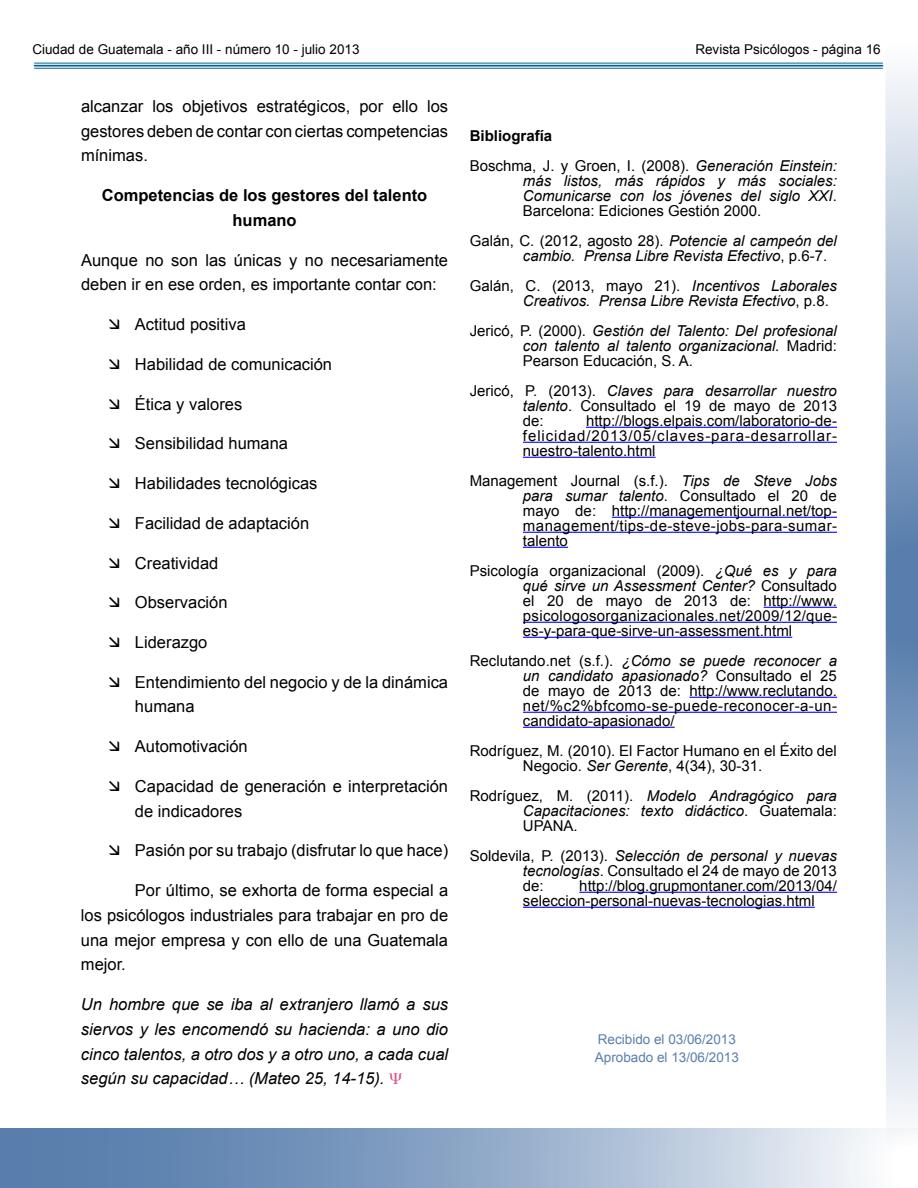
<style>
.page{position:relative;width:918px;height:1188px;background:#fff}
.page>*{position:absolute;margin:0;border:0;box-sizing:border-box;transform-origin:0 0}
.t1{font:16.5px/24.8px "Arial";color:#000}
.t2{font:italic 16.5px/24.8px "Arial";color:#000;text-align:justify}
.t3{font:700 16.5px/24.8px "Arial";color:#000;text-align:center}
.t4{font:15px/15px "Arial";color:#000;text-align:justify}
.t5{font:italic 15px/15px "Arial";color:#000;text-align:justify}
.t6{font:13.5px "Arial";color:#000}
.t7{font:13.5px/18px "Arial";color:#587ead}
.s1{font-weight:700}
.s2{font-style:italic}
.s3{font-style:normal}
</style>
<div class="page">
<hr style="left:586px;top:427px;width:251px;height:1px;background:#00f">
<hr style="left:523px;top:442px;width:314px;height:1px;background:#00f">
<hr style="left:523px;top:457px;width:133px;height:1px;background:#00f">
<hr style="left:612px;top:517px;width:225px;height:1px;background:#00f">
<hr style="left:523px;top:532px;width:314px;height:1px;background:#00f">
<hr style="left:523px;top:547px;width:45px;height:1px;background:#00f">
<hr style="left:764px;top:607px;width:73px;height:1px;background:#00f">
<hr style="left:523px;top:622px;width:314px;height:1px;background:#00f">
<hr style="left:523px;top:637px;width:269px;height:1px;background:#00f">
<hr style="left:689px;top:697px;width:148px;height:1px;background:#00f">
<hr style="left:523px;top:712px;width:314px;height:1px;background:#00f">
<hr style="left:523px;top:727px;width:152px;height:1px;background:#00f">
<hr style="left:579px;top:892px;width:258px;height:1px;background:#00f">
<hr style="left:523px;top:907px;width:292px;height:1px;background:#00f">
<hr style="left:35px;top:63px;width:848px;height:1px;background:#006396">
<hr style="left:35px;top:65px;width:848px;height:2px;background:#006396">
<hr style="left:35px;top:68px;width:848px;height:1px;background:#006396">
<svg style="left:0;top:1128px;width:880px;height:60px"></svg>
<svg style="left:886px;top:72px;width:32px;height:1065px"></svg>
<p class="t6" style="left:32px;top:42px;width:329px">Ciudad de Guatemala - año III - número 10 - julio 2013</p>
<p class="t6" style="left:695px;top:42px;width:187px">Revista Psicólogos - página 16</p>
<p class="t1" style="left:81px;top:94px;width:369px;text-align:justify">alcanzar los objetivos estratégicos, por ello los gestores deben de contar con ciertas competencias mínimas.</p>
<p class="t3" style="left:102px;top:183px;width:327px">Competencias de los gestores del talento humano</p>
<p class="t1" style="left:81px;top:247px;width:369px">Aunque no son las únicas y no necesariamente deben ir en ese orden, es importante contar con:</p>
<p class="t1" style="left:135px;top:312px;width:112px">Actitud positiva</p>
<p class="t1" style="left:135px;top:352px;width:199px">Habilidad de comunicación</p>
<p class="t1" style="left:135px;top:391px;width:109px">Ética y valores</p>
<p class="t1" style="left:135px;top:431px;width:155px">Sensibilidad humana</p>
<p class="t1" style="left:135px;top:471px;width:184px">Habilidades tecnológicas</p>
<p class="t1" style="left:135px;top:511px;width:176px">Facilidad de adaptación</p>
<p class="t1" style="left:135px;top:550px;width:85px">Creatividad</p>
<p class="t1" style="left:135px;top:590px;width:94px">Observación</p>
<p class="t1" style="left:135px;top:630px;width:74px">Liderazgo</p>
<p class="t1" style="left:135px;top:670px;width:315px">Entendimiento del negocio y de la dinámica humana</p>
<p class="t1" style="left:135px;top:734px;width:114px">Automotivación</p>
<p class="t1" style="left:135px;top:774px;width:315px">Capacidad de generación e interpretación de indicadores</p>
<p class="t1" style="left:135px;top:838px;width:315px">Pasión por su trabajo (disfrutar lo que hace)</p>
<p class="t1" style="left:81px;top:878px;width:369px;text-align:justify;text-indent:54px">Por último, se exhorta de forma especial a los psicólogos industriales para trabajar en pro de una mejor empresa y con ello de una Guatemala mejor.</p>
<p class="t2" style="left:81px;top:992px;width:369px">Un hombre que se iba al extranjero llamó a sus siervos y les encomendó su hacienda: a uno dio cinco talentos, a otro dos y a otro uno, a cada cual según su capacidad… (Mateo 25, 14-15).</p>
<p class="t4" style="left:470px;top:120px;width:369px;line-height:30px"><span class="s1">Bibliografía<br></span>Boschma, J. y Groen, I. (2008). <span class="s2">Generación Einstein:</span></p>
<p class="t5" style="left:523px;top:173px;width:316px">más listos, más rápidos y más sociales:<br>Comunicarse con los jóvenes del siglo XXI<span class="s3">.<br>Barcelona: Ediciones Gestión 2000.</span></p>
<p class="t5" style="left:523px;top:233px;width:315px;text-indent:-53px"><span class="s3">Galán, C. (2012, agosto 28).</span> Potencie al campeón del cambio. Prensa Libre Revista Efectivo<span class="s3">, p.6-7.</span></p>
<p class="t5" style="left:523px;top:278px;width:316px;text-indent:-53px"><span class="s3">Galán, C. (2013, mayo 21).</span> Incentivos Laborales<br>Creativos. Prensa Libre Revista Efectivo<span class="s3">, p.8.</span></p>
<p class="t5" style="left:523px;top:323px;width:316px;text-indent:-53px"><span class="s3">Jericó, P. (2000).</span> Gestión del Talento: Del profesional con talento al talento organizacional. <span class="s3">Madrid:<br>Pearson Educación, S. A.</span></p>
<p class="t4" style="left:523px;top:383px;width:316px;text-indent:-53px">Jericó, P. (2013). <span class="s2">Claves para desarrollar nuestro talento</span>. Consultado el 19 de mayo de 2013 de:</p>
<p class="t4" style="left:523px;top:413px;width:316px;text-indent:63px">http://blogs.elpais.com/laboratorio-de&shy;felicidad/2013/05/claves-para-desarrollar&shy;nuestro-talento.html</p>
<p class="t4" style="left:523px;top:473px;width:316px;text-indent:-53px">Management Journal (s.f.). <span class="s2">Tips de Steve Jobs para sumar talento</span>. Consultado el 20 de mayo de: http://managementjournal.net/top&shy;management/tips-de-steve-jobs-para-sumar&shy;talento</p>
<p class="t4" style="left:523px;top:563px;width:316px;text-indent:-53px">Psicología organizacional (2009). <span class="s2">¿Qué es y para qué sirve un Assessment Center?</span> Consultado el 20 de mayo de 2013 de: http://www. psicologosorganizacionales.net/2009/12/que&shy;es-y-para-que-sirve-un-assessment.html</p>
<p class="t4" style="left:523px;top:653px;width:316px;text-indent:-53px">Reclutando.net (s.f.). <span class="s2">¿Cómo se puede reconocer a un candidato apasionado?</span> Consultado el 25 de mayo de 2013 de: http://www.reclutando. net/%c2%bfcomo-se-puede-reconocer-a-un&shy;candidato-apasionado/</p>
<p class="t4" style="left:523px;top:743px;width:316px;text-indent:-53px">Rodríguez, M. (2010). El Factor Humano en el Éxito del<br>Negocio. <span class="s2">Ser Gerente</span>, 4(34), 30-31.</p>
<p class="t5" style="left:523px;top:788px;width:316px;text-indent:-53px"><span class="s3">Rodríguez, M. (2011).</span> Modelo Andragógico para Capacitaciones: texto didáctico<span class="s3">. Guatemala:<br>UPANA.</span></p>
<p class="t4" style="left:523px;top:848px;width:316px;text-indent:-53px">Soldevila, P. (2013). <span class="s2">Selección de personal y nuevas tecnologías</span>. Consultado el 24 de mayo de 2013 de:</p>
<p class="t4" style="left:523px;top:878px;width:316px;text-indent:56px">http://blog.grupmontaner.com/2013/04/ seleccion-personal-nuevas-tecnologias.html</p>
<p class="t7" style="left:595px;top:1030px;width:146px">Recibido el 03/06/2013<br>Aprobado el 13/06/2013</p>
</div>
